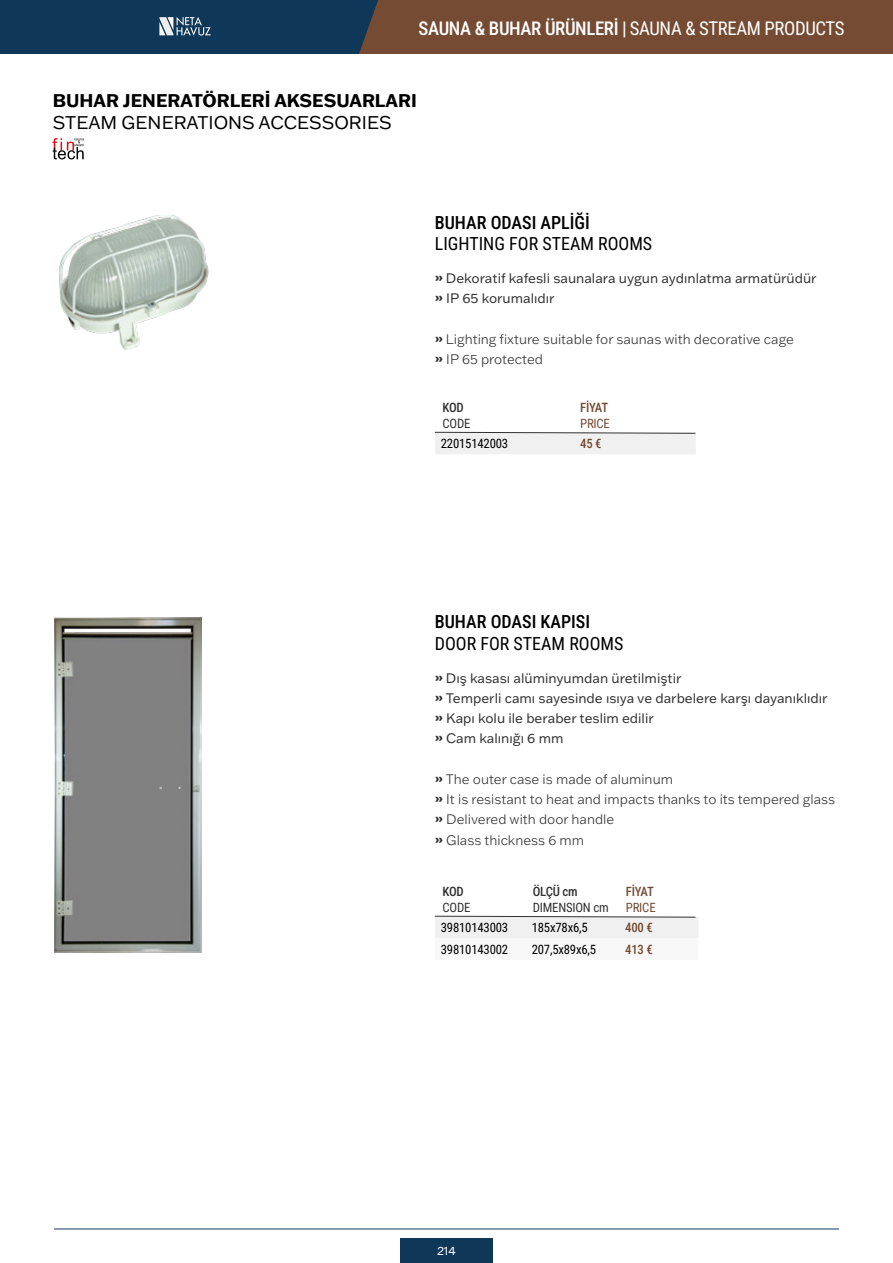
<style>
.page{position:relative;width:893px;height:1263px;background:#fff}
.page>*{position:absolute;margin:0;border:0;box-sizing:border-box;transform-origin:0 0}
.t1{font:500 18.75px "Roboto Condensed";letter-spacing:-.02em;color:#fff}
.t2{font:18px "Roboto Condensed";color:#000}
.t3{font:500 18px "Roboto Condensed";color:#000}
.t4{font:700 18px "Franklin Gothic ATF";color:#000}
.t5{font:18px "Franklin Gothic ATF";color:#000}
.t6{font:13.5px/20.2px "Franklin Gothic ATF";color:#333232}
.t7{font:300 13.5px/20.2px "Franklin Gothic ATF";color:#333232}
.t8{font:12.75px "Roboto Condensed";letter-spacing:-.015em;color:#000}
.t9{font:500 12.75px "Roboto Condensed";letter-spacing:-.015em;color:#754b33}
.t10{font:12.75px "Roboto Condensed";letter-spacing:-.015em;color:#333232}
.t11{font:500 12.75px "Roboto Condensed";letter-spacing:-.015em;color:#333232}
.t12{font:12.75px "Roboto Condensed";letter-spacing:-.015em;color:#754b33}
.t13{font:12px "Franklin Gothic ATF";color:#fff}
.s1{font-weight:400}
.s2{font-weight:800}
</style>
<div class="page">
<div style="left:400px;top:1238px;width:93px;height:25px;background:#0f3757"></div>
<hr style="left:54px;top:1229px;width:785px;height:1px;background:#0f3757">
<div style="left:338px;top:0;width:555px;height:53px;background:#754b33"></div>
<div style="left:0;top:0;width:378px;height:54px;background:#0f3757"></div>
<svg style="left:52px;top:138px;width:32px;height:21px"></svg>
<svg style="left:434px;top:431px;width:262px;height:23px"></svg>
<svg style="left:434px;top:915px;width:264px;height:23px"></svg>
<img style="left:54px;top:618px;width:147px;height:334px">
<img style="left:59px;top:215px;width:150px;height:134px">
<h1 class="t1" style="left:419px;top:15px;width:427px">SAUNA &amp; BUHAR ÜRÜNLERİ | <span class="s1">SAUNA &amp; STREAM PRODUCTS</span></h1>
<h2 class="t4" style="left:53px;top:88px;width:365px">BUHAR JENERATÖRLERİ AKSESUARLARI</h2>
<h2 class="t5" style="left:53px;top:110px;width:340px">STEAM GENERATIONS ACCESSORIES</h2>
<h2 class="t3" style="left:435px;top:210px;width:157px">BUHAR ODASI APLİĞİ</h2>
<h2 class="t2" style="left:435px;top:231px;width:219px">LIGHTING FOR STEAM ROOMS</h2>
<p class="t6" style="left:435px;top:268px;width:383px"><span class="s2">»</span> Dekoratif kafesli saunalara uygun aydınlatma armatürüdür <span class="s2">»</span> IP 65 korumalıdır</p>
<p class="t7" style="left:435px;top:328px;width:361px"><span class="s2">»</span> Lighting fixture suitable for saunas with decorative cage <span class="s2">»</span> IP 65 protected</p>
<p class="t11" style="left:442px;top:399px;width:23px">KOD</p>
<p class="t10" style="left:442px;top:414px;width:29px">CODE</p>
<p class="t9" style="left:580px;top:399px;width:30px">FİYAT</p>
<p class="t12" style="left:580px;top:414px;width:31px">PRICE</p>
<p class="t8" style="left:441px;top:435px;width:69px">22015142003</p>
<p class="t9" style="left:580px;top:435px;width:23px">45€</p>
<h2 class="t3" style="left:435px;top:609px;width:157px">BUHAR ODASI KAPISI</h2>
<h2 class="t2" style="left:435px;top:631px;width:190px">DOOR FOR STEAM ROOMS</h2>
<p class="t6" style="left:435px;top:667px;width:394px"><span class="s2">»</span> Dış kasası alüminyumdan üretilmiştir<br><span class="s2">»</span> Temperli camı sayesinde ısıya ve darbelere karşı dayanıklıdır <span class="s2">»</span> Kapı kolu ile beraber teslim edilir<br><span class="s2">»</span> Cam kalınığı 6 mm</p>
<p class="t7" style="left:435px;top:769px;width:402px"><span class="s2">»</span> The outer case is made of aluminum<br><span class="s2">»</span> It is resistant to heat and impacts thanks to its tempered glass <span class="s2">»</span> Delivered with door handle<br><span class="s2">»</span> Glass thickness 6 mm</p>
<p class="t11" style="left:442px;top:883px;width:23px">KOD</p>
<p class="t10" style="left:442px;top:898px;width:29px">CODE</p>
<p class="t11" style="left:533px;top:883px;width:47px">ÖLÇÜ cm</p>
<p class="t10" style="left:533px;top:898px;width:78px">DIMENSION cm</p>
<p class="t9" style="left:626px;top:883px;width:30px">FİYAT</p>
<p class="t12" style="left:626px;top:898px;width:31px">PRICE</p>
<p class="t8" style="left:441px;top:919px;width:69px">39810143003</p>
<p class="t8" style="left:532px;top:919px;width:58px">185x78x6,5</p>
<p class="t9" style="left:625px;top:919px;width:29px">400 €</p>
<p class="t8" style="left:441px;top:940px;width:69px">39810143002</p>
<p class="t8" style="left:532px;top:940px;width:66px">207,5x89x6,5</p>
<p class="t9" style="left:625px;top:940px;width:29px">413 €</p>
<p class="t13" style="left:437px;top:1243px;width:20px">214</p>
</div>
